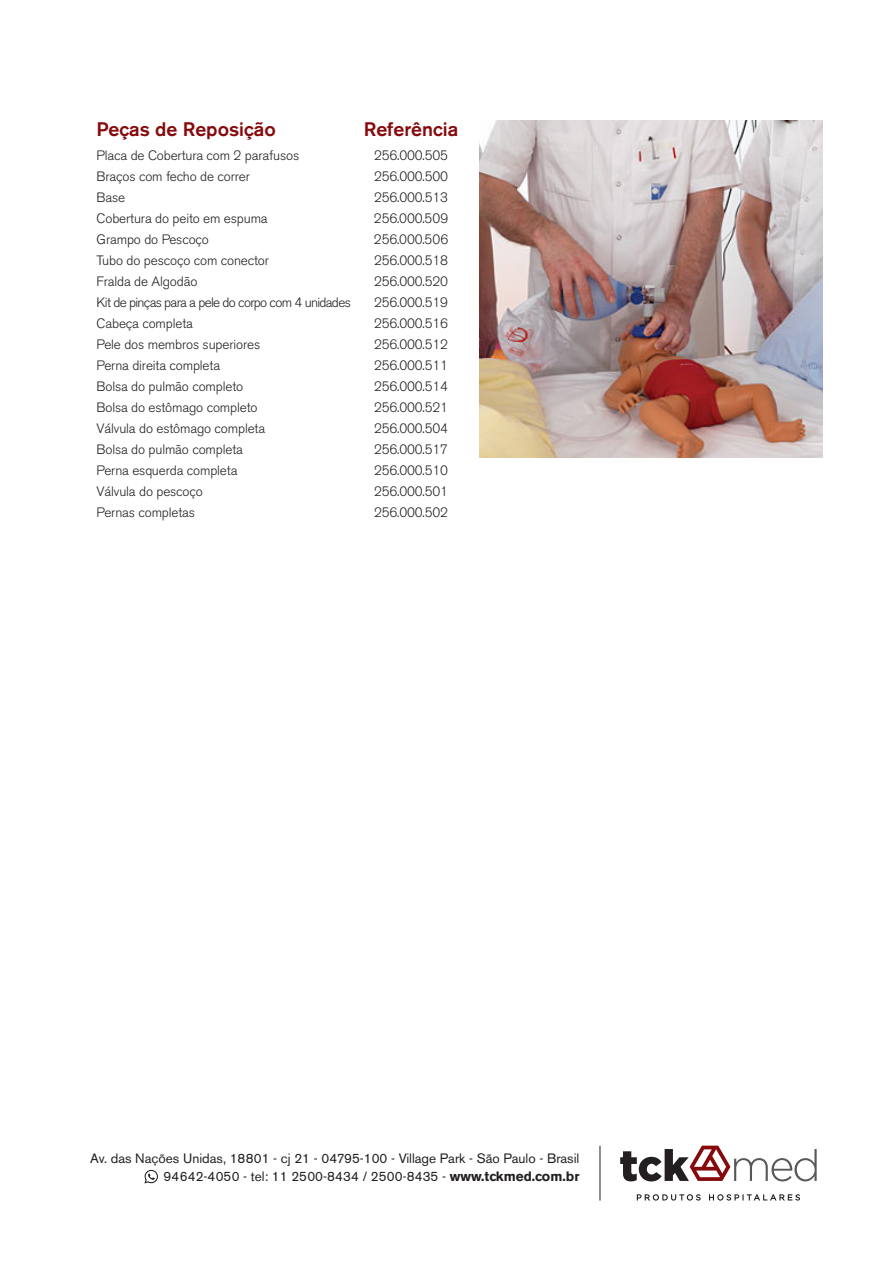
<style>
.page{position:relative;width:893px;height:1263px;background:#fff}
.page>*{position:absolute;margin:0;border:0;box-sizing:border-box;transform-origin:0 0}
.t1{font:500 19.5px "Akzidenz Grotesk BE";color:#86090c}
.t2{font:300 13.5px "Akzidenz Grotesk BE";letter-spacing:-.01em;color:#231f20}
.t3{font:13.5px "Akzidenz Grotesk BE";color:#231f20}
.t4{font:300 13.5px "Akzidenz Grotesk BE";letter-spacing:-.05em;color:#231f20}
.s1{font-weight:700}
</style>
<div class="page">
<img style="left:479px;top:121px;width:344px;height:336px">
<svg style="left:637px;top:1194px;width:163px;height:6px"></svg>
<svg style="left:620px;top:1146px;width:197px;height:35px"></svg>
<hr style="left:600px;top:1146px;width:1px;height:54px;background:#231f20">
<svg style="left:144px;top:1170px;width:14px;height:13px"></svg>
<p class="t1" style="left:97px;top:117px;width:181px">Peças de Reposição</p>
<p class="t2" style="left:97px;top:148px;width:204px">Placa de Cobertura com 2 parafusos</p>
<p class="t2" style="left:97px;top:169px;width:155px">Braços com fecho de correr</p>
<p class="t2" style="left:97px;top:190px;width:30px">Base</p>
<p class="t2" style="left:97px;top:211px;width:173px">Cobertura do peito em espuma</p>
<p class="t2" style="left:97px;top:232px;width:114px">Grampo do Pescoço</p>
<p class="t2" style="left:97px;top:253px;width:174px">Tubo do pescoço com conector</p>
<p class="t2" style="left:97px;top:274px;width:102px">Fralda de Algodão</p>
<p class="t4" style="left:97px;top:295px;width:256px">Kit de pinças para a pele do corpo com 4 unidades</p>
<p class="t2" style="left:97px;top:316px;width:98px">Cabeça completa</p>
<p class="t2" style="left:97px;top:337px;width:165px">Pele dos membros superiores</p>
<p class="t2" style="left:97px;top:358px;width:125px">Perna direita completa</p>
<p class="t2" style="left:97px;top:379px;width:148px">Bolsa do pulmão completo</p>
<p class="t2" style="left:97px;top:400px;width:162px">Bolsa do estômago completo</p>
<p class="t2" style="left:97px;top:421px;width:170px">Válvula do estômago completa</p>
<p class="t2" style="left:97px;top:442px;width:148px">Bolsa do pulmão completa</p>
<p class="t2" style="left:97px;top:463px;width:142px">Perna esquerda completa</p>
<p class="t2" style="left:97px;top:484px;width:108px">Válvula do pescoço</p>
<p class="t2" style="left:97px;top:505px;width:100px">Pernas completas</p>
<p class="t1" style="left:364px;top:117px;width:96px">Referência</p>
<p class="t2" style="left:374px;top:148px;width:75px">256.000.505</p>
<p class="t2" style="left:374px;top:169px;width:75px">256.000.500</p>
<p class="t2" style="left:374px;top:190px;width:75px">256.000.513</p>
<p class="t2" style="left:374px;top:211px;width:76px">256.000.509</p>
<p class="t2" style="left:374px;top:232px;width:76px">256.000.506</p>
<p class="t2" style="left:374px;top:253px;width:75px">256.000.518</p>
<p class="t2" style="left:374px;top:274px;width:75px">256.000.520</p>
<p class="t2" style="left:374px;top:295px;width:75px">256.000.519</p>
<p class="t2" style="left:374px;top:316px;width:75px">256.000.516</p>
<p class="t2" style="left:374px;top:337px;width:75px">256.000.512</p>
<p class="t2" style="left:374px;top:358px;width:75px">256.000.511</p>
<p class="t2" style="left:374px;top:379px;width:75px">256.000.514</p>
<p class="t2" style="left:374px;top:400px;width:75px">256.000.521</p>
<p class="t2" style="left:374px;top:421px;width:75px">256.000.504</p>
<p class="t2" style="left:374px;top:442px;width:75px">256.000.517</p>
<p class="t2" style="left:374px;top:463px;width:75px">256.000.510</p>
<p class="t2" style="left:374px;top:484px;width:75px">256.000.501</p>
<p class="t2" style="left:374px;top:505px;width:75px">256.000.502</p>
<p class="t3" style="left:90px;top:1150px;width:491px">Av. das Nações Unidas, 18801 - cj 21 - 04795-100 - Village Park - São Paulo - Brasil</p>
<p class="t3" style="left:163px;top:1168px;width:417px">94642-4050 - tel: 11 2500-8434 / 2500-8435 - <span class="s1">www.tckmed.com.br</span></p>
</div>
